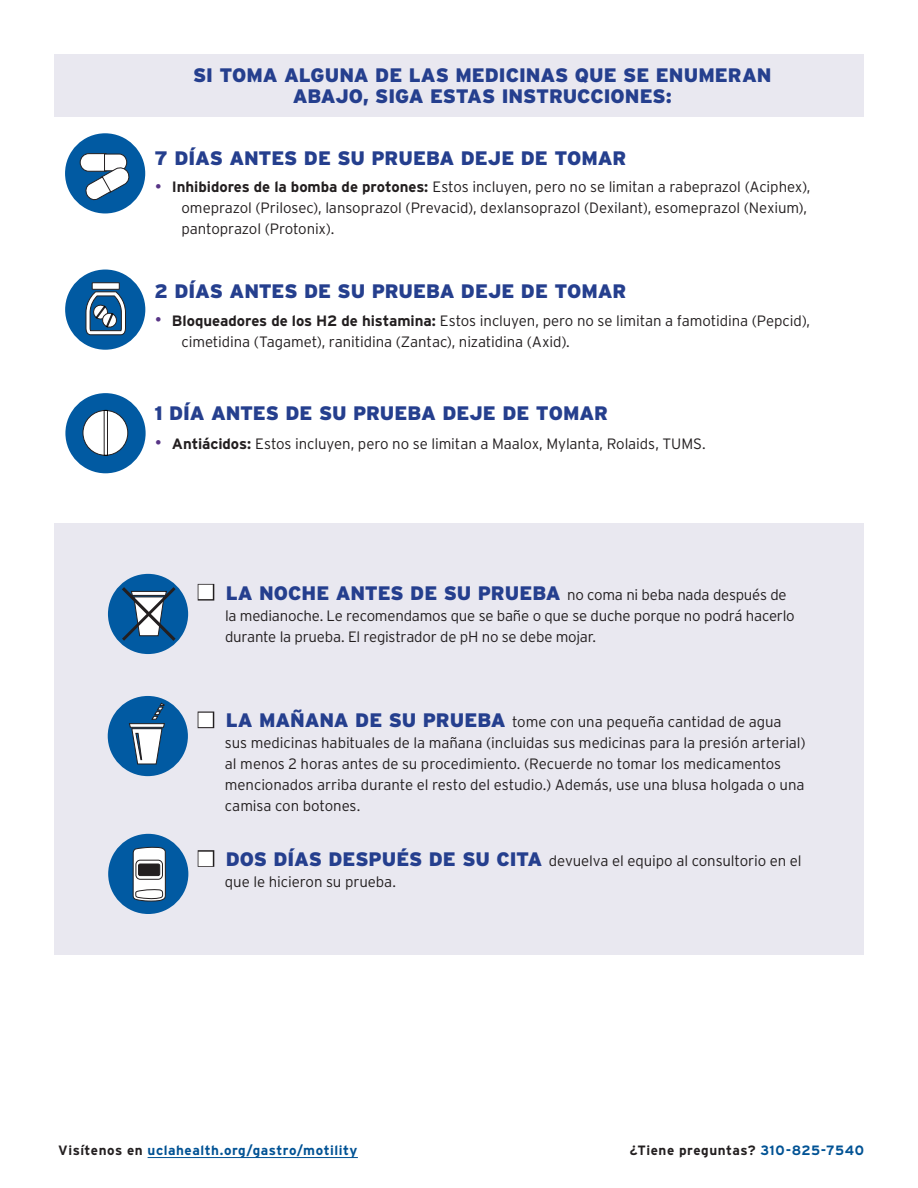
<style>
.page{position:relative;width:918px;height:1188px;background:#fff}
.page>*{position:absolute;margin:0;border:0;box-sizing:border-box;transform-origin:0 0}
.TEXT_1_BULLETS_INSET{font:900 19.5px/21px "Interstate";letter-spacing:-.005em;color:#253f8e;text-align:center}
.TEXT_1_BULLETS_INSET-2{font:300 15px/21px "Interstate";letter-spacing:-.01em;color:#231f20}
.YELLOW_SUB_TITLE{font:700 13.5px "Interstate";letter-spacing:.035em;color:#005294}
.YELLOW_SUB_TITLE-2{font:700 13.5px "Interstate";letter-spacing:.035em;color:#231f20}
.s1{font-size:21px;color:#573486}
.s2{font-weight:700}
.s3{font-family:"Universal Newswith Comm Pi";font-weight:400;font-size:18px}
.s4{font-weight:900;font-size:19.5px;color:#253f8e}
.s5{color:#231f20}
.s6{color:#005294}
</style>
<div class="page">
<div style="left:54px;top:523px;width:810px;height:432px;background:#e9e8f0"></div>
<hr style="left:148px;top:1157px;width:210px;height:1px;background:#005294">
<div style="left:108px;top:574px;width:80px;height:80px;background:#015aa2;border-radius:50%"></div>
<svg style="left:122px;top:587px;width:54px;height:54px"></svg>
<div style="left:108px;top:834px;width:80px;height:80px;background:#015aa2;border-radius:50%"></div>
<svg style="left:132px;top:846px;width:34px;height:56px;background:#a8adb3"></svg>
<div style="left:108px;top:696px;width:80px;height:80px;background:#015aa2;border-radius:50%"></div>
<svg style="left:129px;top:702px;width:36px;height:63px"></svg>
<div style="left:65px;top:393px;width:81px;height:80px;background:#015aa2;border-radius:50%"></div>
<div style="left:83px;top:410px;width:45px;height:45px;background:#fff;border-radius:50%"></div>
<div style="left:83px;top:410px;width:45px;height:46px;border:1px solid #231f20;border-radius:50%"></div>
<svg style="left:104px;top:410px;width:4px;height:46px"></svg>
<div style="left:65px;top:133px;width:80px;height:80px;background:#015aa2;border-radius:50%"></div>
<svg style="left:79px;top:153px;width:51px;height:48px"></svg>
<div style="left:65px;top:270px;width:80px;height:80px;background:#015aa2;border-radius:50%"></div>
<svg style="left:85px;top:282px;width:41px;height:54px"></svg>
<div style="left:54px;top:54px;width:810px;height:63px;background:#e9e8f0"></div>
<p class="TEXT_1_BULLETS_INSET" style="left:193px;top:64px;width:580px">SI TOMA ALGUNA DE LAS MEDICINAS QUE SE ENUMERAN<br>ABAJO, SIGA ESTAS INSTRUCCIONES:</p>
<p class="TEXT_1_BULLETS_INSET" style="left:154px;top:147px;width:473px">7 DÍAS ANTES DE SU PRUEBA DEJE DE TOMAR</p>
<p class="TEXT_1_BULLETS_INSET-2" style="left:181px;top:176px;width:631px;text-indent:-27px"><span class="s1">•</span> <span class="s2">Inhibidores de la bomba de protones:</span> Estos incluyen, pero no se limitan a rabeprazol (Aciphex), omeprazol (Prilosec), lansoprazol (Prevacid), dexlansoprazol (Dexilant), esomeprazol (Nexium), pantoprazol (Protonix).</p>
<p class="TEXT_1_BULLETS_INSET" style="left:154px;top:281px;width:474px">2 DÍAS ANTES DE SU PRUEBA DEJE DE TOMAR</p>
<p class="TEXT_1_BULLETS_INSET-2" style="left:182px;top:310px;width:630px;text-indent:-27px"><span class="s1">•</span> <span class="s2">Bloqueadores de los H2 de histamina:</span> Estos incluyen, pero no se limitan a famotidina (Pepcid), cimetidina (Tagamet), ranitidina (Zantac), nizatidina (Axid).</p>
<p class="TEXT_1_BULLETS_INSET" style="left:154px;top:403px;width:455px">1 DÍA ANTES DE SU PRUEBA DEJE DE TOMAR</p>
<p class="TEXT_1_BULLETS_INSET-2" style="left:154px;top:433px;width:553px"><span class="s1">•</span> <span class="s2">Antiácidos:</span> Estos incluyen, pero no se limitan a Maalox, Mylanta, Rolaids, TUMS.</p>
<p class="TEXT_1_BULLETS_INSET-2" style="left:225px;top:584px;width:571px;text-indent:-27px"><span class="s3">M</span> <span class="s4">LA NOCHE ANTES DE SU PRUEBA</span> no coma ni beba nada después de la medianoche. Le recomendamos que se bañe o que se duche porque no podrá hacerlo durante la prueba. El registrador de pH no se debe mojar.</p>
<p class="TEXT_1_BULLETS_INSET-2" style="left:225px;top:712px;width:582px;text-indent:-27px"><span class="s3">M</span> <span class="s4">LA MAÑANA DE SU PRUEBA</span> tome con una pequeña cantidad de agua sus medicinas habituales de la mañana (incluidas sus medicinas para la presión arterial) al menos 2 horas antes de su procedimiento. (Recuerde no tomar los medicamentos mencionados arriba durante el resto del estudio.) Además, use una blusa holgada o una camisa con botones.</p>
<p class="TEXT_1_BULLETS_INSET-2" style="left:225px;top:850px;width:578px;text-indent:-27px"><span class="s3">M</span> <span class="s4">DOS DÍAS DESPUÉS DE SU CITA</span> devuelva el equipo al consultorio en el que le hicieron su prueba.</p>
<p class="YELLOW_SUB_TITLE" style="left:58px;top:1143px;width:301px"><span class="s5">Visítenos en</span> uclahealth.org/gastro/motility</p>
<p class="YELLOW_SUB_TITLE-2" style="left:630px;top:1143px;width:236px">¿Tiene preguntas? <span class="s6">310-825-7540</span></p>
</div>
